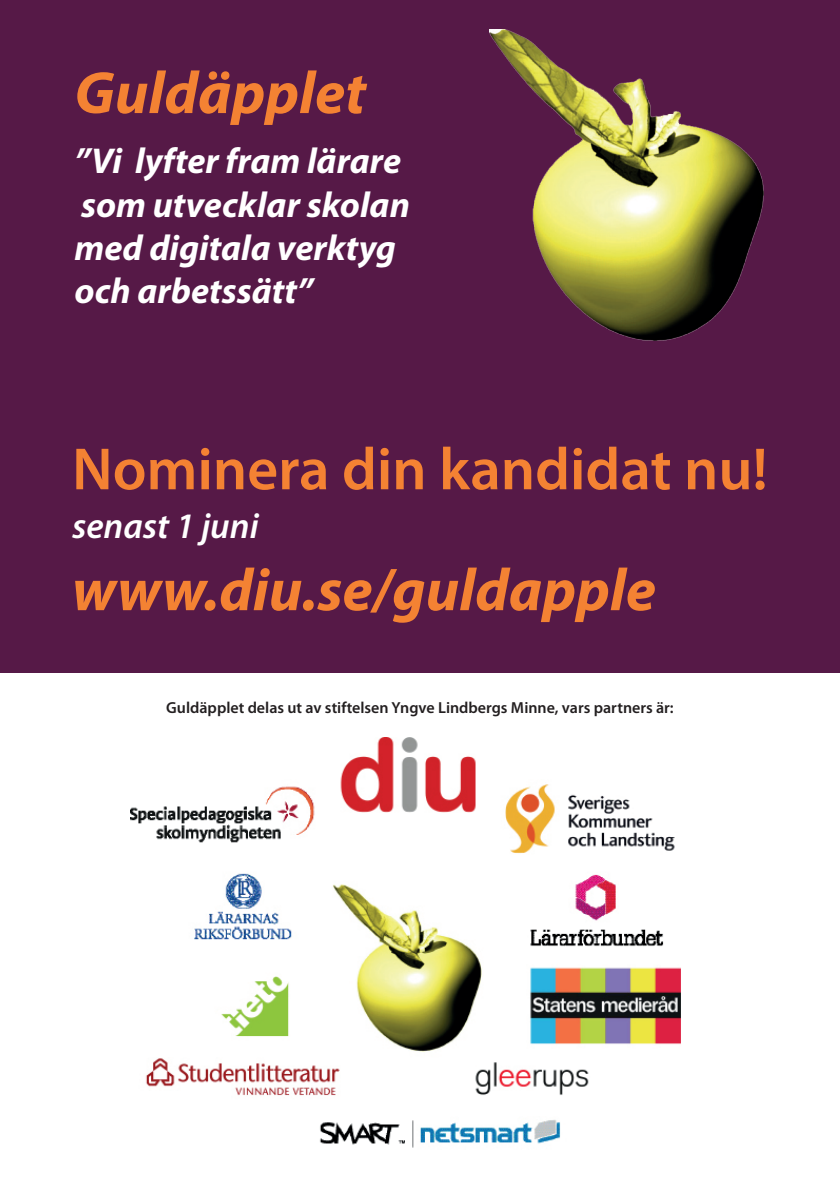
<style>
.page{position:relative;width:840px;height:1191px;background:#fff}
.page>*{position:absolute;margin:0;border:0;box-sizing:border-box;transform-origin:0 0}
.t1{font:italic 700 60px "Myriad Pro";color:#f48233}
.t2{font:600 60px "Myriad Pro";color:#f48233}
.t3{font:italic 700 36px/43.2px "Myriad Pro";color:#fff}
.t4{font:italic 600 36px "Myriad Pro";color:#fff}
.t5{font:600 16px "Myriad Pro";color:#231f20}
</style>
<div class="page">
<div style="left:0;top:0;width:839px;height:672px;background:#561947"></div>
<img style="left:489px;top:30px;width:274px;height:310px">
<img style="left:131px;top:737px;width:550px;height:411px">
<h1 class="t1" style="left:74px;top:54px;width:293px">Guldäpplet</h1>
<p class="t3" style="left:74px;top:138px;width:337px">”Vi lyfter fram lärare som utvecklar skolan med digitala verktyg och arbetssätt”</p>
<h1 class="t2" style="left:72px;top:431px;width:696px">Nominera din kandidat nu!</h1>
<p class="t4" style="left:72px;top:503px;width:188px">senast 1 juni</p>
<h1 class="t1" style="left:72px;top:551px;width:585px">www.diu.se/guldapple</h1>
<p class="t5" style="left:166px;top:697px;width:508px">Guldäpplet delas ut av stiftelsen Yngve Lindbergs Minne, vars partners är:</p>
</div>
